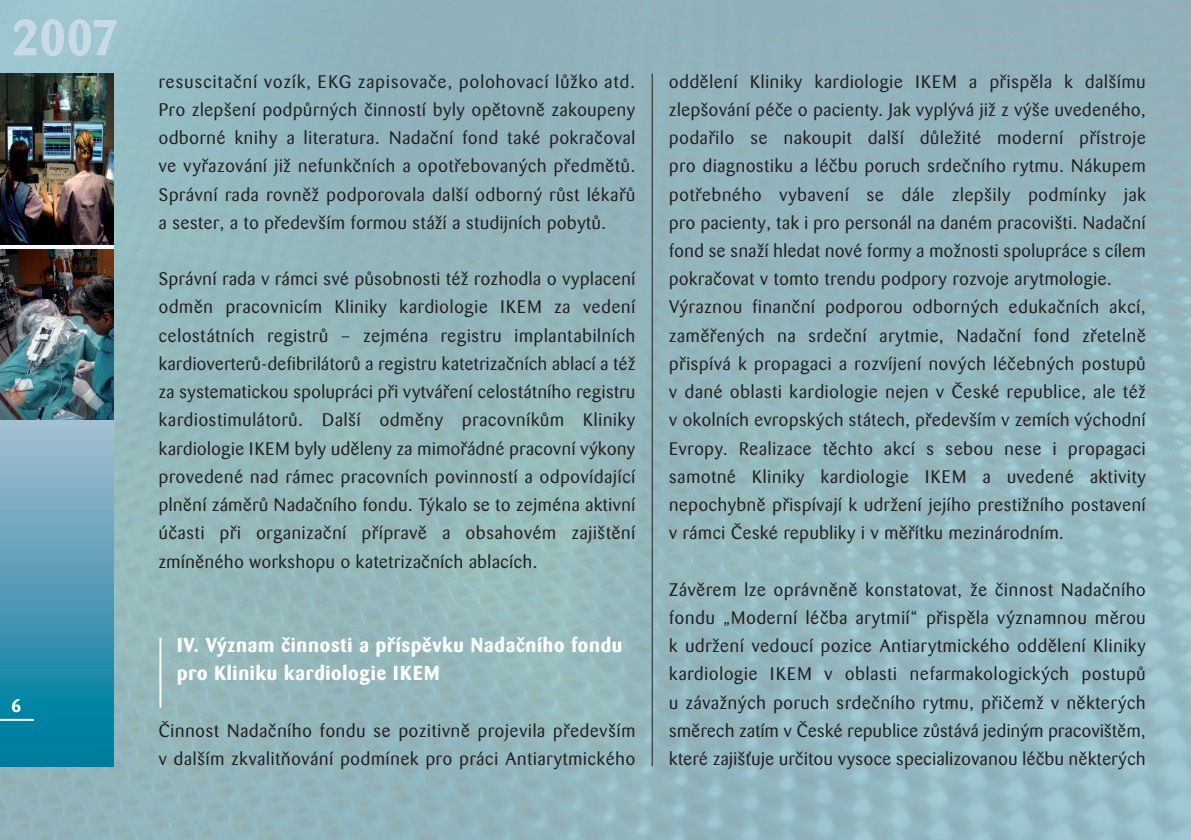
<style>
.page{position:relative;width:1191px;height:840px;background:#fff}
.page>*{position:absolute;margin:0;border:0;box-sizing:border-box;transform-origin:0 0}
.t1{font:700 50px "Barmeno CE";color:#c8dae6}
.t2{font:700 20px/28.2px "Barmeno CE";letter-spacing:.04em;color:#fff}
.t3{font:18px/28.2px "Barmeno CE";letter-spacing:.045em;color:#231f20;text-align:justify}
.t4{font:700 18px "Barmeno CE";color:#fff}
</style>
<div class="page">
<img style="left:0;top:0;width:1191px;height:839px">
<svg style="left:0;top:244px;width:113px;height:521px;background:#4f9cb6"></svg>
<hr style="left:0;top:718px;width:34px;height:2px;background:#fff">
<hr style="left:652px;top:74px;width:1px;height:691px;background:#231f20">
<img style="left:0;top:74px;width:113px;height:170px">
<img style="left:0;top:249px;width:113px;height:171px">
<hr style="left:159px;top:637px;width:2px;height:70px;background:#fff">
<h1 class="t1" style="left:12px;top:12px;width:108px">2007</h1>
<p class="t4" style="left:11px;top:696px;width:11px">6</p>
<p class="t3" style="left:159px;top:69px;width:478px">resuscitační vozík, EKG zapisovače, polohovací lůžko atd.<br>Pro zlepšení podpůrných činností byly opětovně zakoupeny odborné knihy a literatura. Nadační fond také pokračoval ve vyřazování již nefunkčních a opotřebovaných předmětů.<br>Správní rada rovněž podporovala další odborný růst lékařů a sester, a to především formou stáží a studijních pobytů.</p>
<p class="t3" style="left:159px;top:266px;width:478px">Správní rada v rámci své působnosti též rozhodla o vyplacení odměn pracovnicím Kliniky kardiologie IKEM za vedení celostátních registrů – zejména registru implantabilních kardioverterů-defibrilátorů a registru katetrizačních ablací a též za systematickou spolupráci při vytváření celostátního registru kardiostimulátorů. Další odměny pracovníkům Kliniky kardiologie IKEM byly uděleny za mimořádné pracovní výkony provedené nad rámec pracovních povinností a odpovídající plnění záměrů Nadačního fondu. Týkalo se to zejména aktivní účasti při organizační přípravě a obsahovém zajištění zmíněného workshopu o katetrizačních ablacích.</p>
<p class="t2" style="left:177px;top:631px;width:446px">IV. Význam činnosti a příspěvku Nadačního fondu pro Kliniku kardiologie IKEM</p>
<p class="t3" style="left:159px;top:717px;width:478px">Činnost Nadačního fondu se pozitivně projevila především v dalším zkvalitňování podmínek pro práci Antiarytmického</p>
<p class="t3" style="left:669px;top:69px;width:478px;text-align:left">oddělení Kliniky kardiologie IKEM a přispěla k dalšímu zlepšování péče o pacienty. Jak vyplývá již z výše uvedeného, podařilo se nakoupit další důležité moderní přístroje pro diagnostiku a léčbu poruch srdečního rytmu. Nákupem potřebného vybavení se dále zlepšily podmínky jak pro pacienty, tak i pro personál na daném pracovišti. Nadační fond se snaží hledat nové formy a možnosti spolupráce s cílem pokračovat v tomto trendu podpory rozvoje arytmologie.<br>Výraznou finanční podporou odborných edukačních akcí, zaměřených na srdeční arytmie, Nadační fond zřetelně přispívá k propagaci a rozvíjení nových léčebných postupů v dané oblasti kardiologie nejen v České republice, ale též v okolních evropských státech, především v zemích východní Evropy. Realizace těchto akcí s sebou nese i propagaci samotné Kliniky kardiologie IKEM a uvedené aktivity nepochybně přispívají k udržení jejího prestižního postavení v rámci České republiky i v měřítku mezinárodním.</p>
<p class="t3" style="left:669px;top:576px;width:478px">Závěrem lze oprávněně konstatovat, že činnost Nadačního fondu „Moderní léčba arytmií“ přispěla významnou měrou k udržení vedoucí pozice Antiarytmického oddělení Kliniky kardiologie IKEM v oblasti nefarmakologických postupů u závažných poruch srdečního rytmu, přičemž v některých směrech zatím v České republice zůstává jediným pracovištěm, které zajišťuje určitou vysoce specializovanou léčbu některých</p>
</div>
